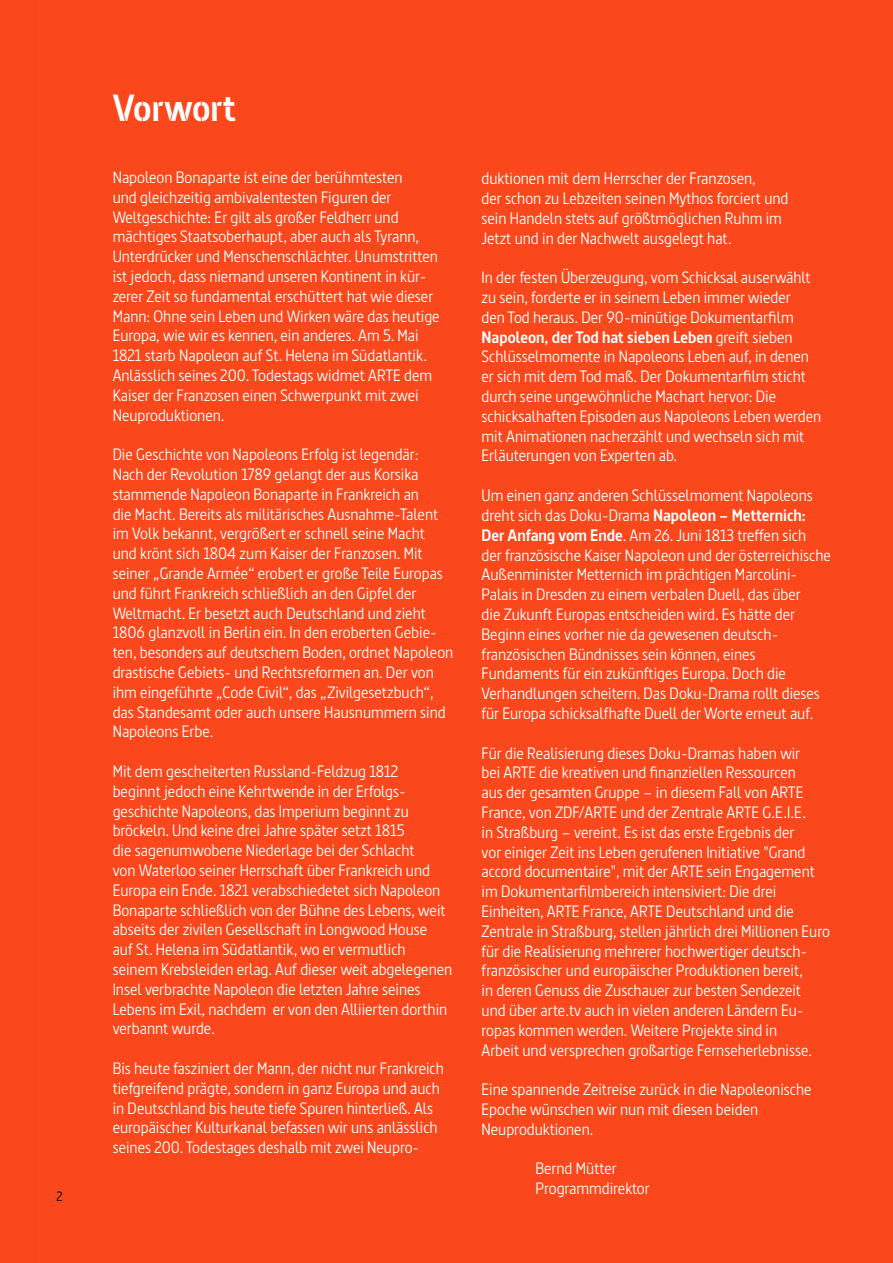
<style>
.page{position:relative;width:893px;height:1263px;background:#fff}
.page>*{position:absolute;margin:0;border:0;box-sizing:border-box;transform-origin:0 0}
.t1{font:700 37.5px "Barna Stencil";color:#fff}
.t2{font:16.5px/19.8px "Barna";color:#fff}
.t3{font:13.5px "Barna";color:#000}
.s1{font-weight:700}
</style>
<div class="page">
<div style="left:39px;top:0;width:854px;height:1263px;background:#fa481c"></div>
<div style="left:0;top:0;width:39px;height:1263px;background:#fa481c"></div>
<p class="t3" style="left:56px;top:1188px;width:8px">2</p>
<h1 class="t1" style="left:113px;top:85px;width:125px">Vorwort</h1>
<p class="t2" style="left:113px;top:167px;width:328px">Napoleon Bonaparte ist eine der berühmtesten<br>und gleichzeitig ambivalentesten Figuren der Weltgeschichte: Er gilt als großer Feldherr und mächtiges Staatsoberhaupt, aber auch als Tyrann, Unterdrücker und Menschenschlächter. Unumstritten ist jedoch, dass niemand unseren Kontinent in kür&shy;zerer Zeit so fundamental erschüttert hat wie dieser Mann: Ohne sein Leben und Wirken wäre das heutige Europa, wie wir es kennen, ein anderes. Am 5. Mai 1821 starb Napoleon auf St. Helena im Südatlantik.<br>Anlässlich seines 200. Todestags widmet ARTE dem Kaiser der Franzosen einen Schwerpunkt mit zwei Neuproduktionen.</p>
<p class="t2" style="left:113px;top:444px;width:342px">Die Geschichte von Napoleons Erfolg ist legendär:<br>Nach der Revolution 1789 gelangt der aus Korsika stammende Napoleon Bonaparte in Frankreich an<br>die Macht. Bereits als militärisches Ausnahme-Talent im Volk bekannt, vergrößert er schnell seine Macht<br>und krönt sich 1804 zum Kaiser der Franzosen. Mit seiner „Grande Armée“ erobert er große Teile Europas und führt Frankreich schließlich an den Gipfel der Weltmacht. Er besetzt auch Deutschland und zieht 1806 glanzvoll in Berlin ein. In den eroberten Gebie&shy;ten, besonders auf deutschem Boden, ordnet Napoleon drastische Gebiets- und Rechtsreformen an. Der von ihm eingeführte „Code Civil“, das „Zivilgesetzbuch“, das Standesamt oder auch unsere Hausnummern sind Napoleons Erbe.</p>
<p class="t2" style="left:113px;top:761px;width:341px">Mit dem gescheiterten Russland-Feldzug 1812<br>beginnt jedoch eine Kehrtwende in der Erfolgs&shy;geschichte Napoleons, das Imperium beginnt zu bröckeln. Und keine drei Jahre später setzt 1815<br>die sagenumwobene Niederlage bei der Schlacht<br>von Waterloo seiner Herrschaft über Frankreich und Europa ein Ende. 1821 verabschiedetet sich Napoleon Bonaparte schließlich von der Bühne des Lebens, weit abseits der zivilen Gesellschaft in Longwood House<br>auf St. Helena im Südatlantik, wo er vermutlich seinem Krebsleiden erlag. Auf dieser weit abgelegenen Insel verbrachte Napoleon die letzten Jahre seines Lebens im Exil, nachdem er von den Alliierten dorthin verbannt wurde.</p>
<p class="t2" style="left:113px;top:1058px;width:333px">Bis heute fasziniert der Mann, der nicht nur Frankreich tiefgreifend prägte, sondern in ganz Europa und auch in Deutschland bis heute tiefe Spuren hinterließ. Als europäischer Kulturkanal befassen wir uns anlässlich seines 200. Todestages deshalb mit zwei Neupro-</p>
<p class="t2" style="left:482px;top:169px;width:308px">duktionen mit dem Herrscher der Franzosen,<br>der schon zu Lebzeiten seinen Mythos forciert und sein Handeln stets auf größtmöglichen Ruhm im Jetzt und in der Nachwelt ausgelegt hat.</p>
<p class="t2" style="left:482px;top:268px;width:341px">In der festen Überzeugung, vom Schicksal auserwählt zu sein, forderte er in seinem Leben immer wieder<br>den Tod heraus. Der 90-minütige Dokumentarfilm <span class="s1">Napoleon, der Tod hat sieben Leben</span> greift sieben Schlüsselmomente in Napoleons Leben auf, in denen er sich mit dem Tod maß. Der Dokumentarfilm sticht durch seine ungewöhnliche Machart hervor: Die schicksalhaften Episoden aus Napoleons Leben werden mit Animationen nacherzählt und wechseln sich mit Erläuterungen von Experten ab.</p>
<p class="t2" style="left:482px;top:485px;width:351px">Um einen ganz anderen Schlüsselmoment Napoleons dreht sich das Doku-Drama <span class="s1">Napoleon – Metternich:<br>Der Anfang vom Ende</span>. Am 26. Juni 1813 treffen sich<br>der französische Kaiser Napoleon und der österreichische Außenminister Metternich im prächtigen Marcolini-Palais in Dresden zu einem verbalen Duell, das über<br>die Zukunft Europas entscheiden wird. Es hätte der Beginn eines vorher nie da gewesenen deutsch&shy;französischen Bündnisses sein können, eines Fundaments für ein zukünftiges Europa. Doch die Verhandlungen scheitern. Das Doku-Drama rollt dieses für Europa schicksalfhafte Duell der Worte erneut auf.</p>
<p class="t2" style="left:482px;top:743px;width:350px">Für die Realisierung dieses Doku-Dramas haben wir<br>bei ARTE die kreativen und finanziellen Ressourcen<br>aus der gesamten Gruppe – in diesem Fall von ARTE France, von ZDF/ARTE und der Zentrale ARTE G.E.I.E.<br>in Straßburg – vereint. Es ist das erste Ergebnis der<br>vor einiger Zeit ins Leben gerufenen Initiative "Grand accord documentaire", mit der ARTE sein Engagement im Dokumentarfilmbereich intensiviert: Die drei Einheiten, ARTE France, ARTE Deutschland und die Zentrale in Straßburg, stellen jährlich drei Millionen Euro für die Realisierung mehrerer hochwertiger deutsch&shy;französischer und europäischer Produktionen bereit,<br>in deren Genuss die Zuschauer zur besten Sendezeit<br>und über arte.tv auch in vielen anderen Ländern Eu&shy;ropas kommen werden. Weitere Projekte sind in<br>Arbeit und versprechen großartige Fernseherlebnisse.</p>
<p class="t2" style="left:482px;top:1079px;width:332px">Eine spannende Zeitreise zurück in die Napoleonische<br>Epoche wünschen wir nun mit diesen beiden<br>Neuproduktionen.</p>
<p class="t2" style="left:536px;top:1159px;width:116px">Bernd Mütter<br>Programmdirektor</p>
</div>
